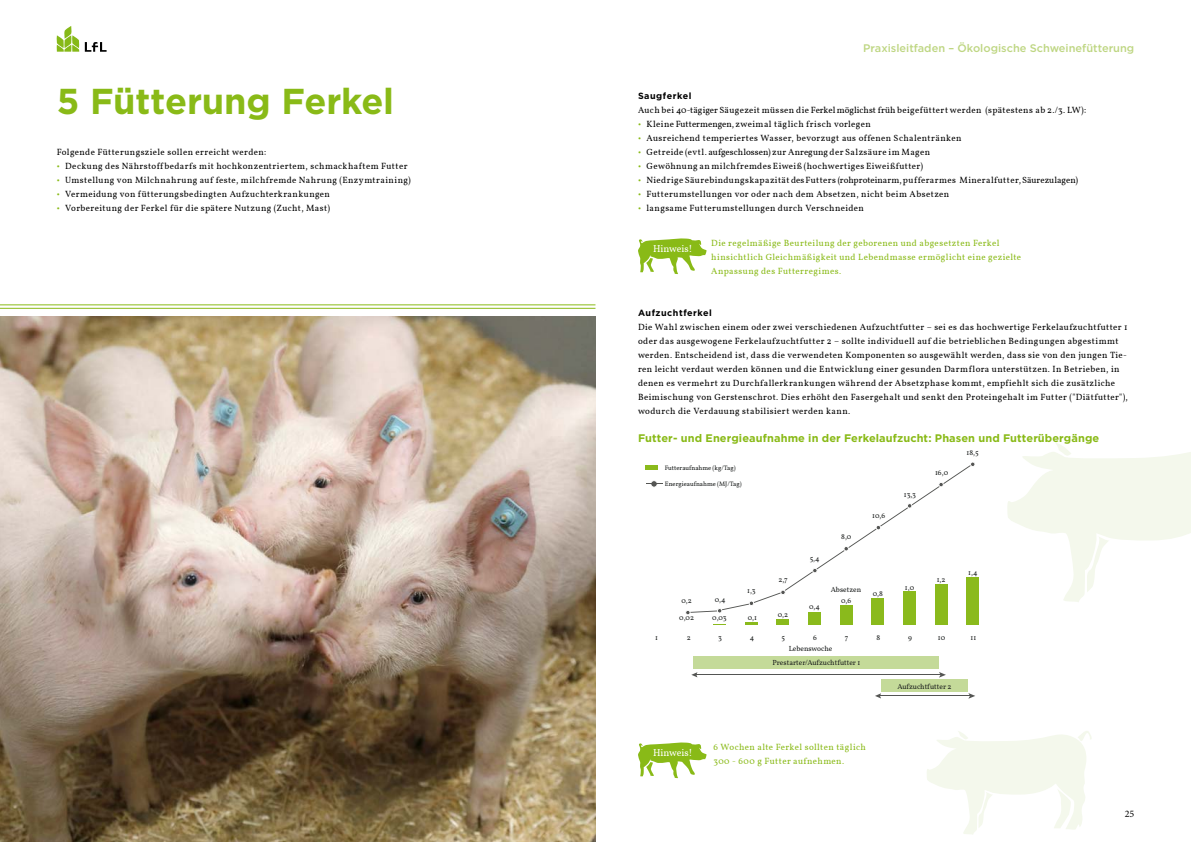
<style>
.page{position:relative;width:1191px;height:842px;background:#fff}
.page>*{position:absolute;margin:0;border:0;box-sizing:border-box;transform-origin:0 0}
.Schmuckschrift{font:700 36px "Gotham";letter-spacing:-.005em;color:#89ba17}
.Tabellen___ABB_Head{font:700 11px "Gotham";letter-spacing:.01em;color:#89ba17}
.t1{font:500 11px "Gotham";color:#bed682}
.t2{font:10px "Vollkorn";color:#fff}
.t3{font:10px "Minion Pro";color:#000}
.copy_9pt{font:9px/14px "Vollkorn";letter-spacing:.045em;color:#000}
.copy_9pt-2{font:9px/14px "Vollkorn";letter-spacing:.045em;color:#89ba17}
.subhead_9pt{font:700 9px "Gotham";letter-spacing:.055em;color:#000}
.t4{font:7.5px/13.9px "Vollkorn";color:#1a1d1c}
.t5{font:6.5px "Vollkorn";color:#1a1d1c}
.s1{color:#89ba17}
</style>
<div class="page">
<svg style="left:57px;top:26px;width:22px;height:26px"></svg>
<svg style="left:85px;top:42px;width:22px;height:10px"></svg>
<img style="left:0;top:316px;width:595px;height:526px">
<hr style="left:0;top:308px;width:595px;height:1px;background:#89ba17">
<hr style="left:0;top:305px;width:595px;height:1px;background:#89ba17">
<svg style="left:638px;top:238px;width:68px;height:36px"></svg>
<div style="left:694px;top:656px;width:245px;height:13px;background:#c4da99"></div>
<div style="left:881px;top:680px;width:86px;height:12px;background:#c4da99"></div>
<div style="left:966px;top:577px;width:13px;height:49px;background:#8aba1c"></div>
<div style="left:935px;top:584px;width:12px;height:42px;background:#8aba1c"></div>
<div style="left:903px;top:592px;width:12px;height:34px;background:#8aba1c"></div>
<div style="left:871px;top:598px;width:13px;height:28px;background:#8aba1c"></div>
<div style="left:840px;top:606px;width:12px;height:20px;background:#8aba1c"></div>
<hr style="left:645px;top:466px;width:12px;height:4px;background:#8aba1c">
<div style="left:808px;top:612px;width:13px;height:14px;background:#8aba1c"></div>
<div style="left:776px;top:619px;width:13px;height:7px;background:#8aba1c"></div>
<svg style="left:745px;top:623px;width:12px;height:2px"></svg>
<svg style="left:685px;top:462px;width:290px;height:153px"></svg>
<hr style="left:695px;top:674px;width:246px;height:1px;background:#545553">
<svg style="left:691px;top:672px;width:6px;height:5px"></svg>
<svg style="left:939px;top:672px;width:7px;height:6px"></svg>
<hr style="left:879px;top:695px;width:91px;height:1px;background:#545553">
<svg style="left:875px;top:693px;width:6px;height:5px"></svg>
<svg style="left:968px;top:693px;width:7px;height:6px"></svg>
<svg style="left:646px;top:480px;width:16px;height:7px"></svg>
<svg style="left:638px;top:742px;width:68px;height:36px"></svg>
<svg style="left:1007px;top:443px;width:184px;height:159px"></svg>
<svg style="left:927px;top:731px;width:165px;height:104px"></svg>
<h1 class="Schmuckschrift" style="left:57px;top:77px;width:339px">5 Fütterung Ferkel</h1>
<p class="copy_9pt" style="left:57px;top:145px;width:211px">Folgende Fütterungsziele sollen erreicht werden:</p>
<p class="copy_9pt" style="left:57px;top:159px;width:352px"><span class="s1">•</span> Deckung des Nährstoffbedarfs mit hochkonzentriertem, schmackhaftem Futter</p>
<p class="copy_9pt" style="left:57px;top:173px;width:355px"><span class="s1">•</span> Umstellung von Milchnahrung auf feste, milchfremde Nahrung (Enzymtraining)</p>
<p class="copy_9pt" style="left:57px;top:187px;width:275px"><span class="s1">•</span> Vermeidung von fütterungsbedingten Aufzuchterkrankungen</p>
<p class="copy_9pt" style="left:57px;top:201px;width:275px"><span class="s1">•</span> Vorbereitung der Ferkel für die spätere Nutzung (Zucht, Mast)</p>
<p class="t1" style="left:863px;top:41px;width:272px">Praxisleitfaden – Ökologische Schweinefütterung</p>
<h3 class="subhead_9pt" style="left:638px;top:90px;width:55px">Saugferkel</h3>
<p class="copy_9pt" style="left:638px;top:103px;width:450px">Auch bei 40-tägiger Säugezeit müssen die Ferkel möglichst früh beigefüttert werden (spätestens ab 2./3. LW):</p>
<p class="copy_9pt" style="left:638px;top:117px;width:234px"><span class="s1">•</span> Kleine Futtermengen,zweimal täglich frisch vorlegen</p>
<p class="copy_9pt" style="left:638px;top:131px;width:325px"><span class="s1">•</span> Ausreichend temperiertes Wasser, bevorzugt aus offenen Schalentränken</p>
<p class="copy_9pt" style="left:638px;top:145px;width:294px"><span class="s1">•</span> Getreide (evtl. aufgeschlossen) zur Anregung der Salzsäure im Magen</p>
<p class="copy_9pt" style="left:638px;top:159px;width:286px"><span class="s1">•</span> Gewöhnung an milchfremdes Eiweiß (hochwertiges Eiweißfutter)</p>
<p class="copy_9pt" style="left:638px;top:173px;width:441px"><span class="s1">•</span> Niedrige Säurebindungskapazität desFutters (rohproteinarm,pufferarmes Mineralfutter,Säurezulagen)</p>
<p class="copy_9pt" style="left:638px;top:187px;width:313px"><span class="s1">•</span> Futterumstellungen vor oder nach dem Absetzen, nicht beim Absetzen</p>
<p class="copy_9pt" style="left:638px;top:201px;width:227px"><span class="s1">•</span> langsame Futterumstellungen durch Verschneiden</p>
<p class="t2" style="left:653px;top:242px;width:41px">Hinweis!</p>
<p class="copy_9pt-2" style="left:711px;top:236px;width:311px">Die regelmäßige Beurteilung der geborenen und abgesetzten Ferkel hinsichtlich Gleichmäßigkeit und Lebendmasse ermöglicht eine gezielte<br>Anpassung des Futterregimes.</p>
<h3 class="subhead_9pt" style="left:638px;top:307px;width:75px">Aufzuchtferkel</h3>
<p class="copy_9pt" style="left:638px;top:320px;width:491px">Die Wahl zwischen einem oder zwei verschiedenen Aufzuchtfutter – sei es das hochwertige Ferkelaufzuchtfutter 1 oder das ausgewogene Ferkelaufzuchtfutter 2 – sollte individuell auf die betrieblichen Bedingungen abgestimmt werden. Entscheidend ist, dass die verwendeten Komponenten so ausgewählt werden, dass sie von den jungen Tie&shy;ren leicht verdaut werden können und die Entwicklung einer gesunden Darmflora unterstützen. In Betrieben, in denen es vermehrt zu Durchfallerkrankungen während der Absetzphase kommt, empfiehlt sich die zusätzliche Beimischung von Gerstenschrot. Dies erhöht den Fasergehalt und senkt den Proteingehalt im Futter ("Diätfutter"), wodurch die Verdauung stabilisiert werden kann.</p>
<h2 class="Tabellen___ABB_Head" style="left:638px;top:431px;width:463px">Futter- und Energieaufnahme in der Ferkelaufzucht: Phasen und Futterübergänge</h2>
<p class="t4" style="left:966px;top:446px;width:14px">18,5</p>
<p class="t5" style="left:665px;top:465px;width:72px">Futteraufnahme (kg/Tag)</p>
<p class="t5" style="left:665px;top:481px;width:78px">Energieaufnahme (MJ/Tag)</p>
<p class="t4" style="left:935px;top:466px;width:15px">16,0</p>
<p class="t4" style="left:904px;top:488px;width:14px">13,3</p>
<p class="t4" style="left:872px;top:510px;width:15px">10,6</p>
<p class="t4" style="left:841px;top:530px;width:12px">8,0</p>
<p class="t4" style="left:809px;top:552px;width:11px">5,4</p>
<p class="t4" style="left:968px;top:566px;width:11px">1,4</p>
<p class="t4" style="left:681px;top:594px;width:12px">0,2</p>
<p class="t4" style="left:714px;top:593px;width:12px">0,4</p>
<p class="t4" style="left:747px;top:584px;width:10px">1,3</p>
<p class="t4" style="left:778px;top:574px;width:11px">2,7</p>
<p class="t4" style="left:809px;top:600px;width:12px">0,4</p>
<p class="t4" style="left:830px;top:583px;width:32px">Absetzen</p>
<p class="t4" style="left:841px;top:595px;width:12px">0,6</p>
<p class="t4" style="left:872px;top:588px;width:12px">0,8</p>
<p class="t4" style="left:905px;top:581px;width:11px">1,0</p>
<p class="t4" style="left:936px;top:574px;width:10px">1,2</p>
<p class="t4" style="left:679px;top:611px;width:16px">0,02</p>
<p class="t4" style="left:712px;top:611px;width:16px">0,03</p>
<p class="t4" style="left:748px;top:611px;width:11px">0,1</p>
<p class="t4" style="left:778px;top:608px;width:12px">0,2</p>
<p class="t4" style="left:655px;top:631px;width:4px">1</p>
<p class="t4" style="left:686px;top:631px;width:6px">2</p>
<p class="t4" style="left:718px;top:631px;width:5px">3</p>
<p class="t4" style="left:750px;top:631px;width:6px">4</p>
<p class="t4" style="left:781px;top:631px;width:5px">5</p>
<p class="t4" style="left:813px;top:631px;width:5px">6</p>
<p class="t4" style="left:845px;top:631px;width:5px">7</p>
<p class="t4" style="left:876px;top:631px;width:5px">8</p>
<p class="t4" style="left:908px;top:631px;width:5px">9</p>
<p class="t4" style="left:938px;top:631px;width:9px">10</p>
<p class="t4" style="left:970px;top:631px;width:7px">11</p>
<p class="t4" style="left:772px;top:642px;width:89px;text-indent:16px">Lebenswoche<br>Prestarter/Aufzuchtfutter 1</p>
<p class="t4" style="left:897px;top:680px;width:56px">Aufzuchtfutter 2</p>
<p class="t2" style="left:653px;top:746px;width:41px">Hinweis!</p>
<p class="copy_9pt-2" style="left:713px;top:740px;width:154px">6 Wochen alte Ferkel sollten täglich<br>300 - 600 g Futter aufnehmen.</p>
<p class="t3" style="left:1124px;top:808px;width:11px">25</p>
</div>
